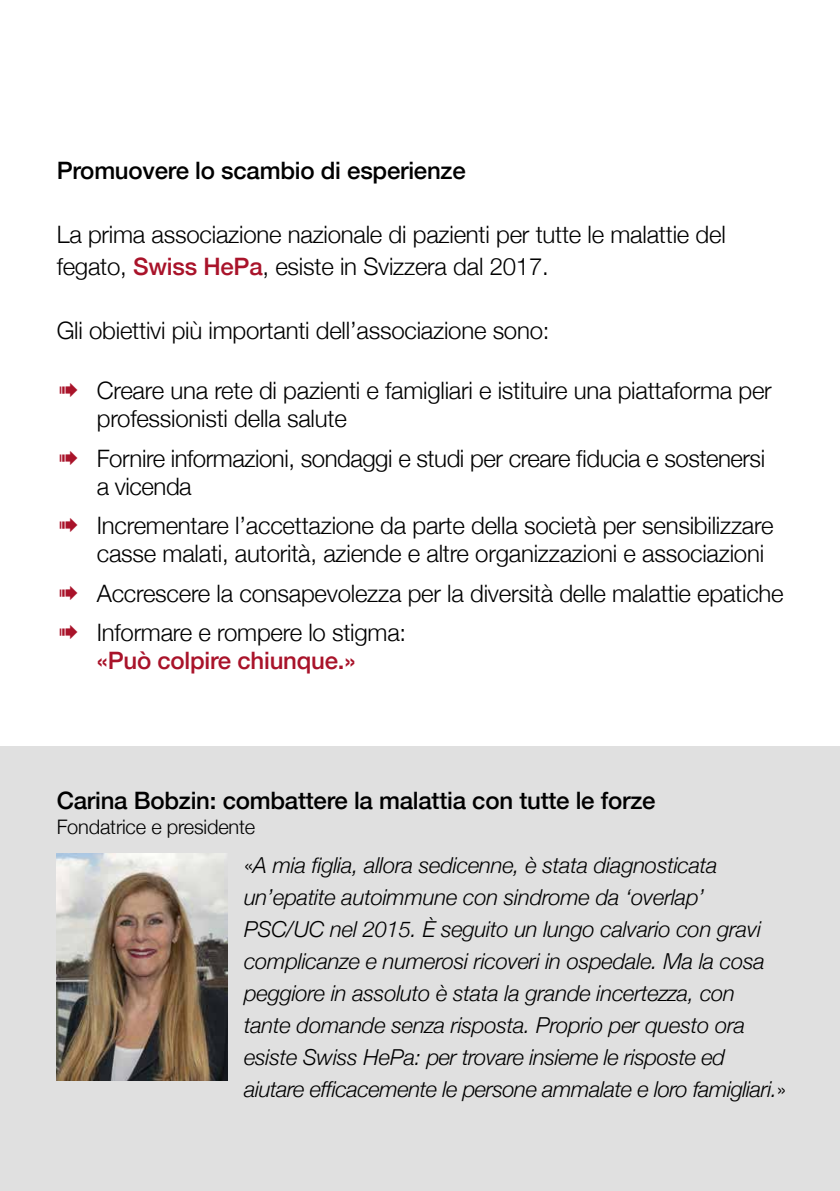
<style>
.page{position:relative;width:840px;height:1191px;background:#fff}
.page>*{position:absolute;margin:0;border:0;box-sizing:border-box;transform-origin:0 0}
.t1{font:300 24px/28px "Helvetica Neue";letter-spacing:-.01em;color:#000}
.t2{font:500 24px "Helvetica Neue";letter-spacing:-.01em;color:#000}
.t3{font:500 24px "Helvetica Neue";letter-spacing:-.01em;color:#a9132a}
.t4{font:italic 300 22px/32px "Helvetica Neue";letter-spacing:-.01em;color:#000}
.t5{font:300 20px "Helvetica Neue";letter-spacing:-.01em;color:#000}
.s1{font-weight:500;color:#a9132a}
.s2{font-style:normal}
</style>
<div class="page">
<div style="left:0;top:747px;width:839px;height:444px;background:#e0e0e0"></div>
<img style="left:57px;top:853px;width:170px;height:227px">
<p class="t2" style="left:57px;top:151px;width:410px">Promuovere lo scambio di esperienze</p>
<p class="t1" style="left:57px;top:217px;width:670px;line-height:32px">La prima associazione nazionale di pazienti per tutte le malattie del fegato, <span class="s1">Swiss HePa</span>, esiste in Svizzera dal 2017.</p>
<p class="t1" style="left:57px;top:315px;width:494px">Gli obiettivi più importanti dell’associazione sono:</p>
<p class="t1" style="left:97px;top:375px;width:676px">Creare una rete di pazienti e famigliari e istituire una piattaforma per professionisti della salute</p>
<p class="t1" style="left:97px;top:442px;width:669px">Fornire informazioni, sondaggi e studi per creare fiducia e sostenersi a vicenda</p>
<p class="t1" style="left:97px;top:510px;width:677px">Incrementare l’accettazione da parte della società per sensibilizzare casse malati, autorità, aziende e altre organizzazioni e associazioni</p>
<p class="t1" style="left:97px;top:571px;width:688px;line-height:39.4px">Accrescere la consapevolezza per la diversità delle malattie epatiche<br>Informare e rompere lo stigma:</p>
<p class="t3" style="left:97px;top:641px;width:260px">«Può colpire chiunque.»</p>
<p class="t2" style="left:57px;top:781px;width:600px">Carina Bobzin: combattere la malattia con tutte le forze</p>
<p class="t5" style="left:57px;top:811px;width:200px">Fondatrice e presidente</p>
<p class="t4" style="left:244px;top:847px;width:543px"><span class="s2">«</span>A mia figlia, allora sedicenne, è stata diagnosticata un’epatite autoimmune con sindrome da ‘overlap’ PSC/UC nel 2015. È seguito un lungo calvario con gravi complicanze e numerosi ricoveri in ospedale. Ma la cosa peggiore in assoluto è stata la grande incertezza, con tante domande senza risposta. Proprio per questo ora esiste Swiss HePa: per trovare insieme le risposte ed aiutare efficacemente le persone ammalate e loro famigliari.<span class="s2">»</span></p>
</div>
